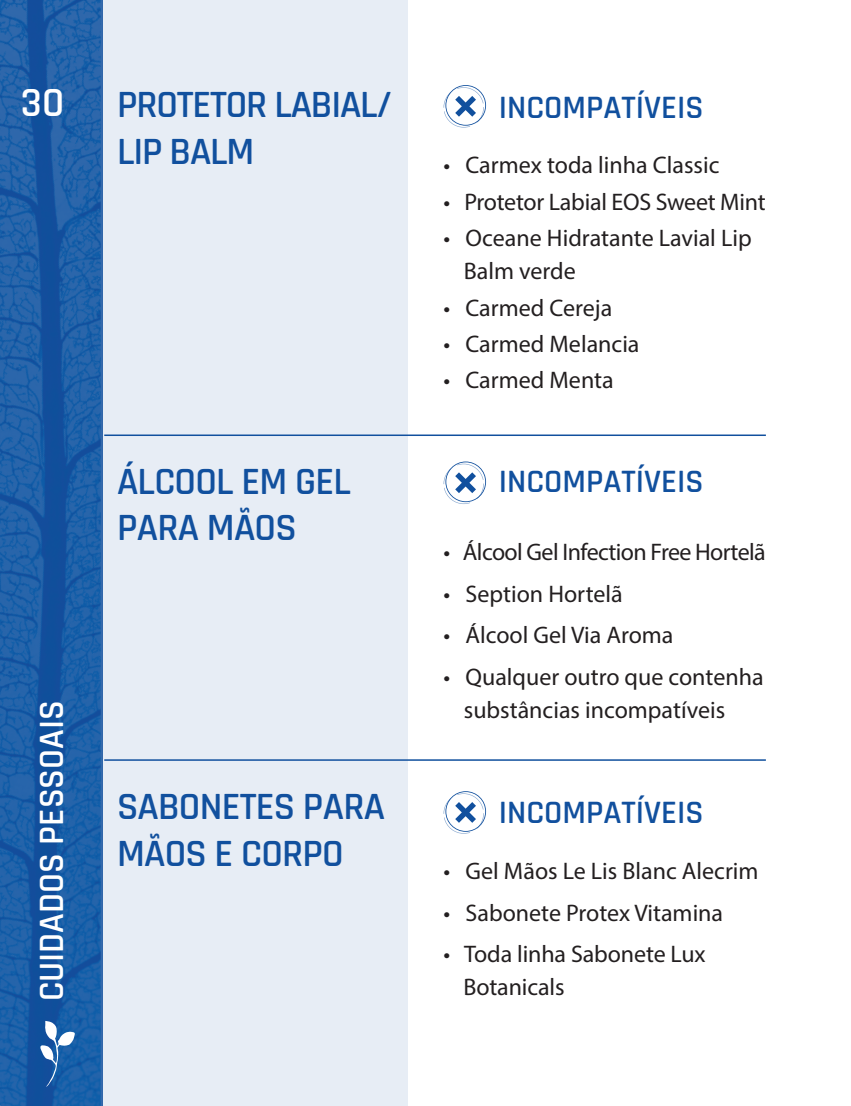
<style>
.page{position:relative;width:851px;height:1106px;background:#fff}
.page>*{position:absolute;margin:0;border:0;box-sizing:border-box;transform-origin:0 0}
.t1{font:600 42px "Rajdhani";color:#fff}
.Itens_Marsala{font:600 39px/46.8px "Rajdhani";letter-spacing:-.02em;color:#11509e}
.t2{font:600 36px "Rajdhani";color:#fff}
.t3{font:600 33px "Rajdhani";color:#11509e}
.t4{font:24px/33px "Myriad Pro";color:#231f20}
.t5{font:24px "Myriad Pro";letter-spacing:-.025em;color:#231f20}
</style>
<div class="page">
<svg style="left:0;top:0;width:102px;height:1106px;background:#1b5ca5"></svg>
<div style="left:102px;top:0;width:305px;height:1106px;background:#e7edf5"></div>
<svg style="left:40px;top:1020px;width:35px;height:66px"></svg>
<hr style="left:104px;top:434px;width:661px;height:2px;background:#11509e">
<hr style="left:104px;top:759px;width:661px;height:1px;background:#11509e">
<svg style="left:443px;top:85px;width:43px;height:43px"></svg>
<svg style="left:443px;top:461px;width:43px;height:43px"></svg>
<svg style="left:443px;top:791px;width:43px;height:42px"></svg>
<h1 class="t1" style="left:21px;top:78px;width:45px">30</h1>
<h3 class="t2" style="left:30px;top:1001px;width:302px;rotate:-90deg">CUIDADOS PESSOAIS</h3>
<p class="Itens_Marsala" style="left:117px;top:82px;width:277px">PROTETOR LABIAL/</p>
<p class="t3" style="left:498px;top:88px;width:206px">INCOMPATÍVEIS</p>
<p class="Itens_Marsala" style="left:117px;top:129px;width:139px">LIP BALM</p>
<p class="t4" style="left:443px;top:148px;width:277px">• Carmex toda linha Classic</p>
<p class="t4" style="left:443px;top:185px;width:324px">• Protetor Labial EOS Sweet Mint</p>
<p class="t4" style="left:464px;top:221px;width:289px;text-indent:-20px">• Oceane Hidratante Lavial Lip<br>Balm verde</p>
<p class="t4" style="left:443px;top:290px;width:170px">• Carmed Cereja</p>
<p class="t4" style="left:443px;top:327px;width:197px">• Carmed Melancia</p>
<p class="t4" style="left:443px;top:363px;width:172px">• Carmed Menta</p>
<p class="Itens_Marsala" style="left:117px;top:459px;width:235px">ÁLCOOL EM GEL<br>PARA MÃOS</p>
<p class="t3" style="left:498px;top:462px;width:206px">INCOMPATÍVEIS</p>
<p class="t5" style="left:443px;top:537px;width:324px">• Álcool Gel Infection Free Hortelã</p>
<p class="t4" style="left:443px;top:577px;width:181px">• Seption Hortelã</p>
<p class="t4" style="left:443px;top:618px;width:231px">• Álcool Gel Via Aroma</p>
<p class="t4" style="left:464px;top:660px;width:301px;text-indent:-20px">• Qualquer outro que contenha substâncias incompatíveis</p>
<p class="Itens_Marsala" style="left:117px;top:784px;width:269px">SABONETES PARA<br>MÃOS E CORPO</p>
<p class="t3" style="left:498px;top:793px;width:206px">INCOMPATÍVEIS</p>
<p class="t4" style="left:443px;top:854px;width:316px">• Gel Mãos Le Lis Blanc Alecrim</p>
<p class="t4" style="left:443px;top:896px;width:281px">• Sabonete Protex Vitamina</p>
<p class="t4" style="left:463px;top:937px;width:244px;text-indent:-20px">• Toda linha Sabonete Lux<br>Botanicals</p>
</div>
